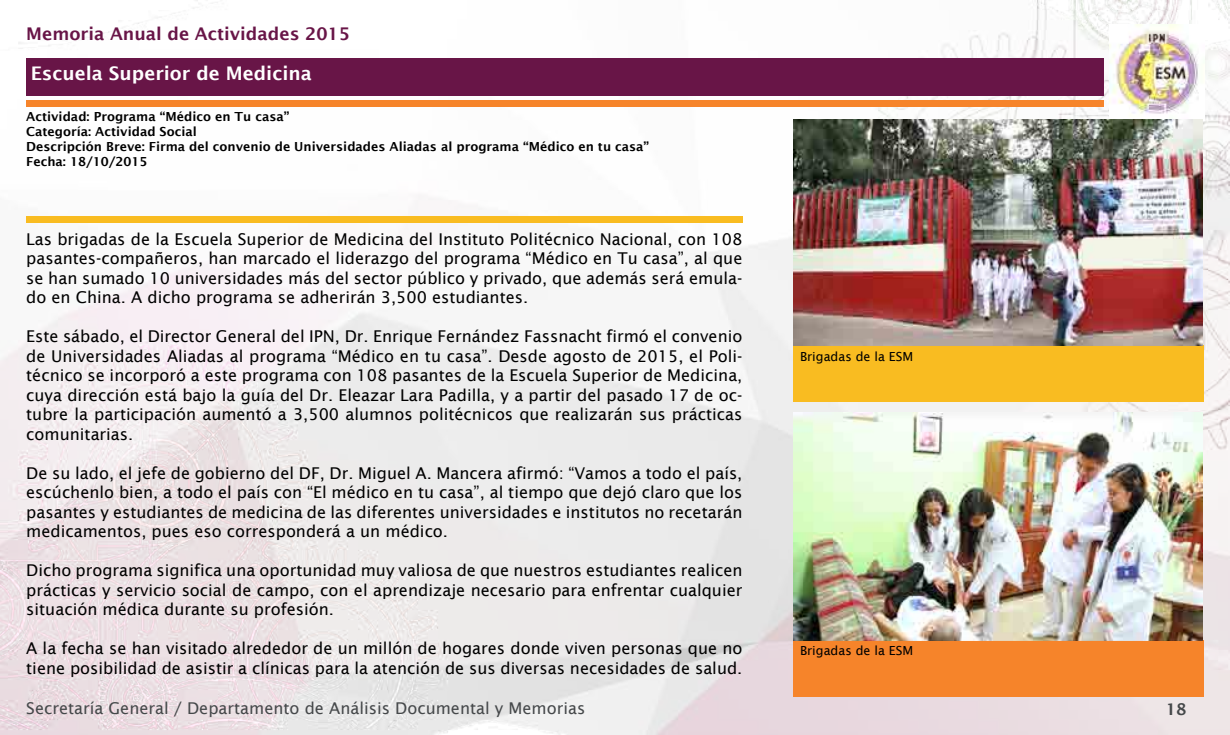
<style>
.page{position:relative;width:1230px;height:735px;background:#fff}
.page>*{position:absolute;margin:0;border:0;box-sizing:border-box;transform-origin:0 0}
.t1{font:600 18.75px "Lucida Sans";color:#fff}
.t2{font:600 17.5px "Lucida Sans";color:#681547}
.t3{font:16.25px/19.5px "Lucida Sans";color:#000;text-align:justify}
.t4{font:16.25px "Lucida Sans";color:#45484a}
.t5{font:600 16.25px "Lucida Sans";color:#45484a}
.t6{font:600 12.5px/15px "Lucida Sans";color:#000}
.t7{font:12.5px "Lucida Sans";color:#000}
</style>
<div class="page">
<img style="left:0;top:0;width:1230px;height:735px">
<img style="left:1109px;top:24px;width:95px;height:97px">
<div style="left:26px;top:58px;width:1078px;height:38px;background:#681547"></div>
<div style="left:26px;top:216px;width:716px;height:7px;background:#f9bc21"></div>
<div style="left:26px;top:100px;width:1078px;height:6px;background:#f6842a"></div>
<div style="left:793px;top:345px;width:411px;height:57px;background:#f9bc21"></div>
<div style="left:793px;top:640px;width:411px;height:56px;background:#f6842a"></div>
<img style="left:793px;top:119px;width:410px;height:226px">
<img style="left:793px;top:412px;width:410px;height:228px">
<p class="t2" style="left:26px;top:24px;width:325px">Memoria Anual de Actividades 2015</p>
<p class="t1" style="left:31px;top:63px;width:283px">Escuela Superior de Medicina</p>
<p class="t6" style="left:26px;top:109px;width:625px">Actividad: Programa “Médico en Tu casa”<br>Categoría: Actividad Social<br>Descripción Breve: Firma del convenio de Universidades Aliadas al programa “Médico en tu casa” Fecha: 18/10/2015</p>
<p class="t3" style="left:26px;top:229px;width:718px">Las brigadas de la Escuela Superior de Medicina del Instituto Politécnico Nacional, con 108 pasantes-compañeros, han marcado el liderazgo del programa “Médico en Tu casa”, al que se han sumado 10 universidades más del sector público y privado, que además será emula&shy;do en China. A dicho programa se adherirán 3,500 estudiantes.</p>
<p class="t3" style="left:26px;top:327px;width:718px">Este sábado, el Director General del IPN, Dr. Enrique Fernández Fassnacht firmó el convenio de Universidades Aliadas al programa “Médico en tu casa”. Desde agosto de 2015, el Poli&shy;técnico se incorporó a este programa con 108 pasantes de la Escuela Superior de Medicina, cuya dirección está bajo la guía del Dr. Eleazar Lara Padilla, y a partir del pasado 17 de oc&shy;tubre la participación aumentó a 3,500 alumnos politécnicos que realizarán sus prácticas comunitarias.</p>
<p class="t3" style="left:26px;top:463px;width:718px">De su lado, el jefe de gobierno del DF, Dr. Miguel A. Mancera afirmó: “Vamos a todo el país, escúchenlo bien, a todo el país con “El médico en tu casa”, al tiempo que dejó claro que los pasantes y estudiantes de medicina de las diferentes universidades e institutos no recetarán medicamentos, pues eso corresponderá a un médico.</p>
<p class="t3" style="left:26px;top:561px;width:718px">Dicho programa significa una oportunidad muy valiosa de que nuestros estudiantes realicen prácticas y servicio social de campo, con el aprendizaje necesario para enfrentar cualquier situación médica durante su profesión.</p>
<p class="t3" style="left:26px;top:639px;width:718px">A la fecha se han visitado alrededor de un millón de hogares donde viven personas que no tiene posibilidad de asistir a clínicas para la atención de sus diversas necesidades de salud.</p>
<p class="t7" style="left:800px;top:350px;width:115px">Brigadas de la ESM</p>
<p class="t7" style="left:800px;top:644px;width:115px">Brigadas de la ESM</p>
<p class="t4" style="left:26px;top:699px;width:561px">Secretaría General / Departamento de Análisis Documental y Memorias</p>
<p class="t5" style="left:1166px;top:700px;width:22px">18</p>
</div>
